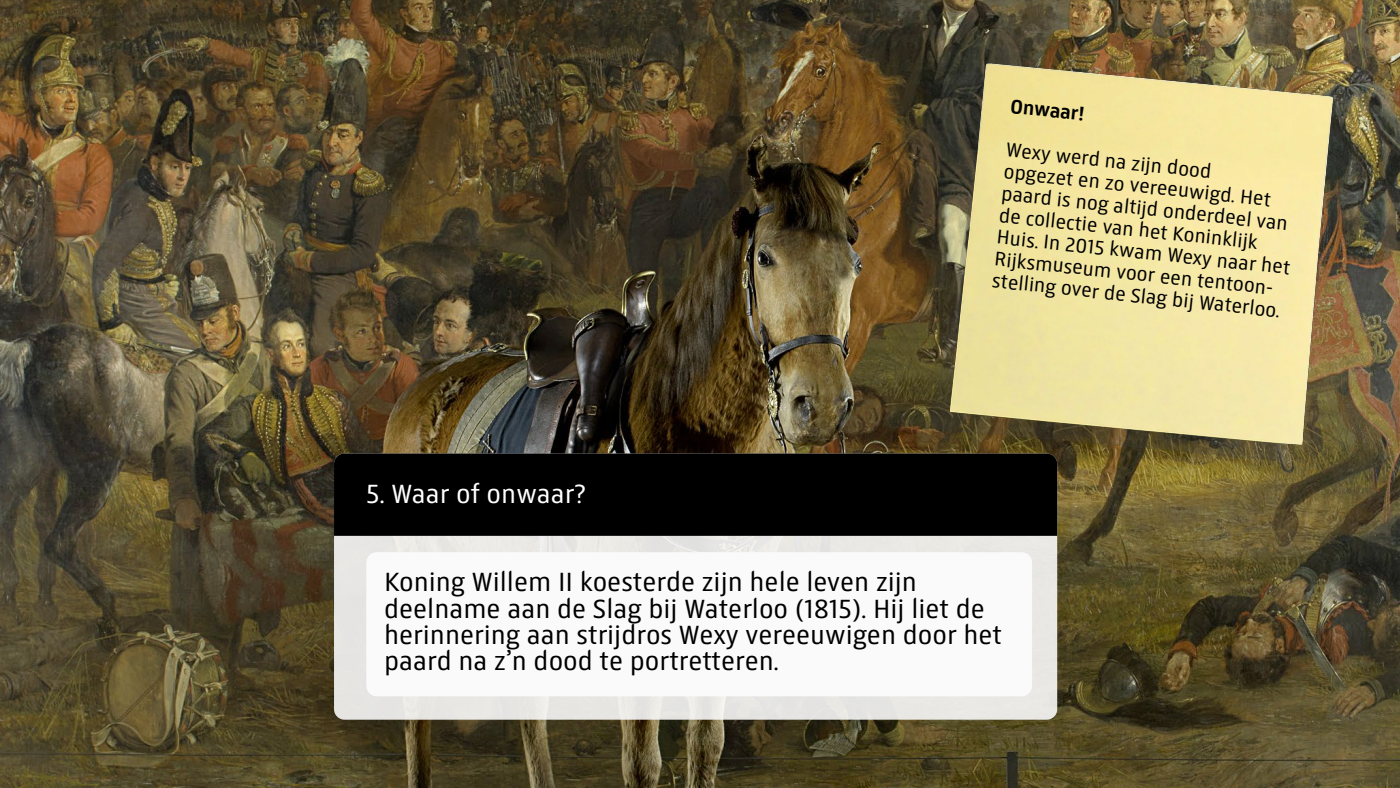
<style>
.page{position:relative;width:1400px;height:788px;background:#fff}
.page>*{position:absolute;margin:0;border:0;box-sizing:border-box;transform-origin:0 0}
.t1{font:28px/26.2px "Rijksmuseum";color:#000}
.t2{font:28px "Rijksmuseum";color:#fff}
.t3{font:21px/21.9px "Rijksmuseum";color:#000}
.t4{font:700 21px "Rijksmuseum";color:#000}
</style>
<div class="page">
<img style="left:0;top:0;width:1400px;height:788px">
<div style="left:334px;top:453px;width:723px;height:266px;background:#e8e7e3;border-radius:10px"></div>
<div style="left:334px;top:453px;width:723px;height:83px;background:#000"></div>
<div style="left:366px;top:552px;width:666px;height:144px;background:#fafafa;border-radius:10px"></div>
<img style="left:893px;top:32px;width:489px;height:472px">
<h1 class="t2" style="left:366px;top:478px;width:221px">5. Waar of onwaar?</h1>
<p class="t4" style="left:1012px;top:94px;width:76px;rotate:6deg">Onwaar!</p>
<p class="t3" style="left:1007px;top:139px;width:296px;rotate:6deg">Wexy werd na zijn dood<br>opgezet en zo vereeuwigd. Het paard is nog altijd onderdeel van de collectie van het Koninklijk<br>Huis. In 2015 kwam Wexy naar het<br>Rijksmuseum voor een tentoon&shy;stelling over de Slag bij Waterloo.</p>
<h1 class="t1" style="left:384px;top:569px;width:619px">Koning Willem II koesterde zijn hele leven zijn deelname aan de Slag bij Waterloo (1815). Hij liet de herinnering aan strijdros Wexy vereeuwigen door het paard na z’n dood te portretteren.</h1>
</div>
